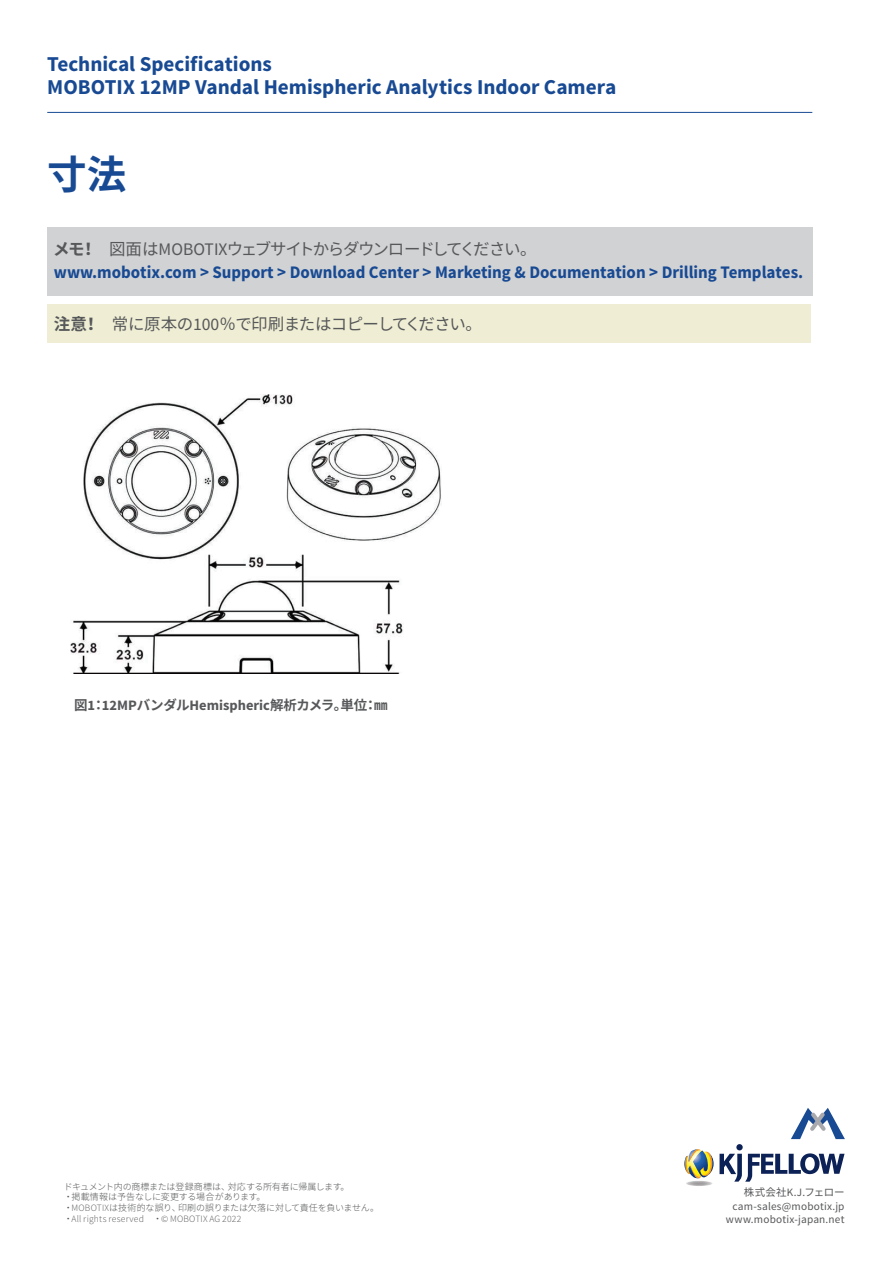
<style>
.page{position:relative;width:893px;height:1263px;background:#fff}
.page>*{position:absolute;margin:0;border:0;box-sizing:border-box;transform-origin:0 0}
.t1{font:700 39.6px "Noto Sans CJ Kjp";color:#184a93}
.t2{font:700 21.15px/23.7px "Source Sans Pro";color:#184a93}
.t3{font:700 17.7px "Source Sans Pro";color:#184a93;scale:.96 1}
.t4{font:16.5px "Noto Sans CJ Kjp";letter-spacing:-.095em;color:#57585a}
.t5{font:16.5px "Noto Sans CJ Kjp";letter-spacing:-.035em;color:#57585a}
.t6{font:700 13.5px "Noto Sans CJ Kjp";letter-spacing:-.035em;color:#57585a}
.t7{font:11.25px/13.5px "Source Sans Pro";letter-spacing:.015em;color:#57585a;text-align:center}
.t8{font:10.5px "Noto Sans CJ Kjp";letter-spacing:-.01em;color:#57585a}
.t9{font:300 9.6px "Source Sans Pro";letter-spacing:.02em;color:#57585a}
.t10{font:300 9px/10.8px "Noto Sans CJ Kjp";letter-spacing:-.015em;color:#57585a}
.s1{font-weight:700}
.s2{font-family:"Source Sans Pro";font-size:17.7px}
.s3{font-family:"Source Sans Pro";font-size:14.4px}
.s4{font-family:"Source Sans Pro";font-size:9.6px}
.s5{font-family:"Noto Sans CJ Kjp";font-size:9px}
.s6{font-family:"Source Sans Pro";font-size:11.25px}
</style>
<div class="page">
<img style="left:70px;top:394px;width:372px;height:279px">
<div style="left:47px;top:304px;width:764px;height:38px;background:#efeed4"></div>
<div style="left:47px;top:228px;width:765px;height:68px;background:#d1d2d4"></div>
<hr style="left:47px;top:112px;width:765px;height:1px;background:#184a93">
<svg style="left:791px;top:1108px;width:54px;height:31px"></svg>
<div style="left:736px;top:1144px;width:7px;height:7px;background:#0c2156;border-radius:3px"></div>
<svg style="left:684px;top:1149px;width:160px;height:33px"></svg>
<svg style="left:686px;top:1181px;width:26px;height:5px"></svg>
<h2 class="t2" style="left:47px;top:53px;width:571px">Technical Specifications<br>MOBOTIX 12MP Vandal Hemispheric Analytics Indoor Camera</h2>
<h1 class="t1" style="left:47px;top:152px;width:81px">寸法</h1>
<h3 class="t4" style="left:53px;top:240px;width:485px"><span class="s1">メモ！　</span>図面は<span class="s2">MOBOTIX</span>ウェブサイトからダウンロードしてください。</h3>
<h3 class="t3" style="left:54px;top:261px;width:782px">www.mobotix.com &gt; Support &gt; Download Center &gt; Marketing &amp; Documentation &gt; Drilling Templates.</h3>
<h3 class="t5" style="left:54px;top:315px;width:430px"><span class="s1">注意！　</span>常に原本の<span class="s2">100</span>％で印刷またはコピーしてください。</h3>
<h3 class="t6" style="left:74px;top:697px;width:315px">図<span class="s3">1</span>：<span class="s3">12MP</span>バンダル<span class="s3">Hemispheric</span>解析カメラ。単位：㎜</h3>
<p class="t10" style="left:64px;top:1181px;width:317px">ドキュメント内の商標または登録商標は、対応する所有者に帰属します。<br>・掲載情報は予告なしに変更する場合があります。<br>・<span class="s4">MOBOTIX</span>は技術的な誤り、印刷の誤りまたは欠落に対して責任を負いません。</p>
<p class="t9" style="left:64px;top:1213px;width:179px"><span class="s5">・</span>All rights reserved<span class="s5">　・</span>© MOBOTIX AG 2022</p>
<p class="t8" style="left:744px;top:1186px;width:102px">株式会社<span class="s6">K.J.</span>フェロー</p>
<p class="t7" style="left:726px;top:1199px;width:120px">cam-sales@mobotix.jp www.mobotix-japan.net</p>
</div>
